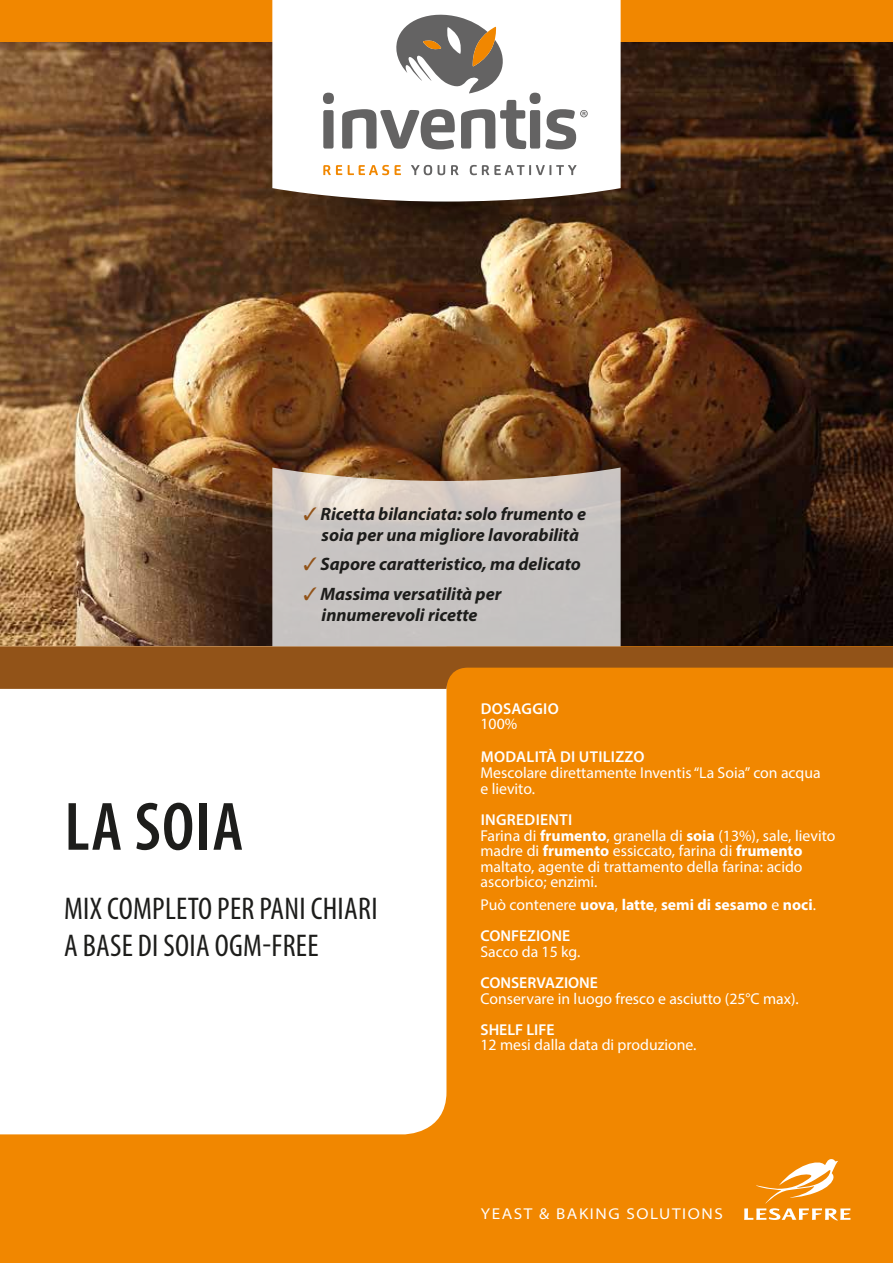
<style>
.page{position:relative;width:893px;height:1263px;background:#fff}
.page>*{position:absolute;margin:0;border:0;box-sizing:border-box;transform-origin:0 0}
.t1{font:600 condensed 69px "Myriad Pro";letter-spacing:.02em;color:#1d1d1b}
.t2{font:condensed 31.5px/37.5px "Myriad Pro";letter-spacing:.01em;color:#1d1d1b}
.t3{font:italic 700 18px/21px "Myriad Pro";color:#1d1d1b}
.t4{font:15.75px/15.6px "Myriad Pro";color:#fff}
.t5{font:700 15.75px/31.2px "Myriad Pro";color:#fff}
.t6{font:600 15.75px "Myriad Pro";letter-spacing:.005em;color:#fff}
.t7{font:semi-expanded 15.75px "Myriad Pro";letter-spacing:.1em;color:#fff}
.s1{color:#925318}
.s2{font-weight:600}
.s3{font-weight:700}
.s4{font-weight:400}
</style>
<div class="page">
<img style="left:0;top:42px;width:893px;height:604px">
<div style="left:0;top:646px;width:893px;height:617px;background:#f18700"></div>
<div style="left:0;top:689px;width:446px;height:445px;background:#fff"></div>
<div style="left:0;top:0;width:893px;height:42px;background:#f18700"></div>
<svg style="left:272px;top:467px;width:349px;height:179px;background:#c6bfb9"></svg>
<svg style="left:0;top:646px;width:893px;height:43px"></svg>
<svg style="left:272px;top:124px;width:349px;height:121px;background:#432b18"></svg>
<svg style="left:272px;top:0;width:349px;height:202px"></svg>
<svg style="left:411px;top:165px;width:21px;height:10px"></svg>
<svg style="left:438px;top:165px;width:7px;height:10px"></svg>
<svg style="left:451px;top:165px;width:7px;height:10px"></svg>
<svg style="left:470px;top:165px;width:106px;height:10px"></svg>
<svg style="left:323px;top:165px;width:19px;height:10px"></svg>
<svg style="left:348px;top:165px;width:41px;height:10px"></svg>
<svg style="left:395px;top:165px;width:6px;height:10px"></svg>
<svg style="left:323px;top:93px;width:11px;height:56px"></svg>
<svg style="left:342px;top:14px;width:246px;height:135px"></svg>
<svg style="left:744px;top:1159px;width:106px;height:61px"></svg>
<p class="t3" style="left:322px;top:502px;width:266px;text-indent:-18px"><span class="s1">✓</span> Ricetta bilanciata: solo frumento e soia per una migliore lavorabilità</p>
<p class="t3" style="left:304px;top:553px;width:279px"><span class="s1">✓</span> Sapore caratteristico, ma delicato</p>
<p class="t3" style="left:304px;top:582px;width:199px;text-align:center"><span class="s1">✓</span> Massima versatilità per innumerevoli ricette</p>
<h1 class="t1" style="left:64px;top:784px;width:180px">LA SOIA</h1>
<h2 class="t2" style="left:64px;top:889px;width:315px">MIX COMPLETO PER PANI CHIARI<br>A BASE DI SOIA OGM-FREE</h2>
<p class="t6" style="left:481px;top:698px;width:80px">DOSAGGIO</p>
<p class="t4" style="left:480px;top:716px;width:38px">100%</p>
<p class="t6" style="left:481px;top:747px;width:165px">MODALITÀ DI UTILIZZO</p>
<p class="t4" style="left:480px;top:765px;width:342px">Mescolare direttamente Inventis “La Soia” con acqua e lievito.</p>
<p class="t4" style="left:480px;top:812px;width:356px"><span class="s2">INGREDIENTI<br></span>Farina di <span class="s3">frumento</span>, granella di <span class="s3">soia</span> (13%), sale, lievito madre di <span class="s3">frumento</span> essiccato, farina di <span class="s3">frumento </span>maltato, agente di trattamento della farina: acido ascorbico; enzimi.</p>
<p class="t5" style="left:480px;top:888px;width:337px"><span class="s4">Può contenere</span> uova<span class="s4">,</span> latte<span class="s4">,</span> semi di sesamo <span class="s4">e</span> noci<span class="s4">.<br></span><span class="s2">CONFEZIONE</span></p>
<p class="t4" style="left:480px;top:943px;width:101px">Sacco da 15 kg.</p>
<p class="t6" style="left:480px;top:973px;width:119px">CONSERVAZIONE</p>
<p class="t4" style="left:480px;top:990px;width:320px">Conservare in luogo fresco e asciutto (25°C max).</p>
<p class="t6" style="left:480px;top:1019px;width:75px">SHELF LIFE</p>
<p class="t4" style="left:480px;top:1037px;width:218px">12 mesi dalla data di produzione.</p>
<p class="t7" style="left:481px;top:1205px;width:243px">YEAST &amp; BAKING SOLUTIONS</p>
</div>
